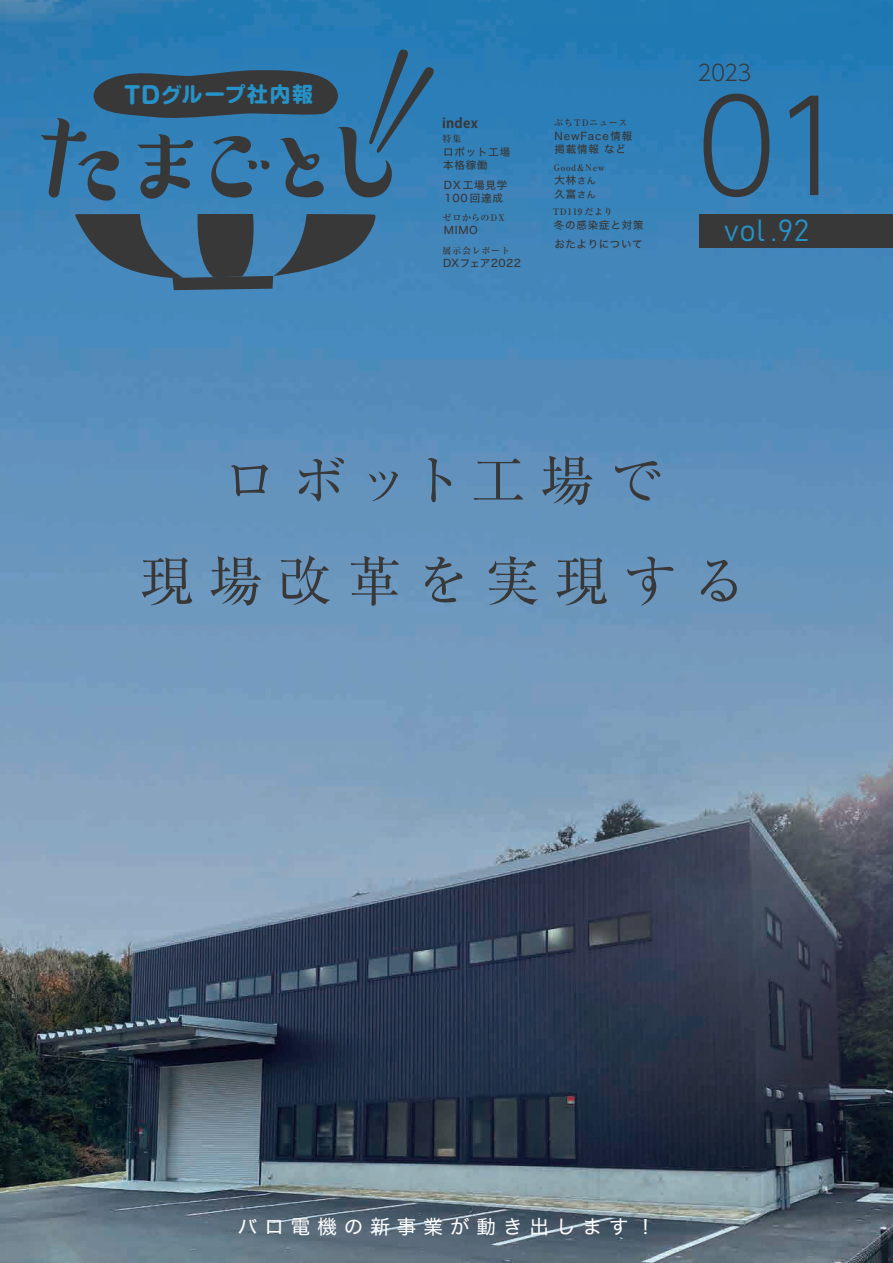
<style>
.page{position:relative;width:893px;height:1263px;background:#fff}
.page>*{position:absolute;margin:0;border:0;box-sizing:border-box;transform-origin:0 0}
.t1{font:300 127.05px "UD Shin Go Pro";color:#383839}
.t2{font:54px/100.5px "Ryumin Pro";letter-spacing:.28em;color:#383839;text-align:center}
.t3{font:30.15px "Bahnschrift";color:#2692c8}
.t4{font:300 21.9px "UD Shin Go Pro";color:#383839}
.t5{font:700 20.85px "Shin M Go Pro";letter-spacing:.08em;color:#2692c8}
.t6{font:19.5px "Hira Kaku Std W4";letter-spacing:.36em;color:#fff}
.t7{font:700 13.5px "Koz Go Pro";letter-spacing:.02em;color:#383839}
.t8{font:10.5px/13px "Hira Kaku Std N W5";letter-spacing:.08em;color:#383839}
.t9{font:10.5px "Hira Kaku Std N W5";letter-spacing:.04em;color:#383839}
.t10{font:10.5px "Hira Kaku Std N W5";letter-spacing:.06em;color:#383839}
.t11{font:700 9px "Ryumin Pro";letter-spacing:.08em;color:#383839}
.s1{font-size:23.1px}
.s2{font-size:9px}
</style>
<div class="page">
<img style="left:0;top:0;width:893px;height:1263px">
<svg style="left:75px;top:214px;width:304px;height:76px;background:#3d607c"></svg>
<svg style="left:41px;top:49px;width:396px;height:152px;background:#336b93"></svg>
<div style="left:698px;top:214px;width:195px;height:34px;background:#383839"></div>
<h3 class="t5" style="left:124px;top:78px;width:190px"><span class="s1">TD</span>グループ社内報</h3>
<p class="t7" style="left:442px;top:114px;width:37px">index</p>
<p class="t11" style="left:443px;top:131px;width:20px">特集</p>
<p class="t8" style="left:443px;top:145px;width:69px">ロボット工場本格稼働</p>
<p class="t8" style="left:444px;top:178px;width:65px">DX工場見学<br>100 回達成</p>
<p class="t11" style="left:443px;top:210px;width:64px">ゼロからのDX</p>
<p class="t8" style="left:444px;top:224px;width:35px">MIMO</p>
<p class="t11" style="left:443px;top:243px;width:69px">展示会レポート</p>
<p class="t9" style="left:443px;top:255px;width:79px">DXフェア2022</p>
<p class="t11" style="left:554px;top:116px;width:75px">ぷちTDニュース</p>
<p class="t8" style="left:554px;top:130px;width:79px">NewFace情報掲載情報 など</p>
<p class="t11" style="left:554px;top:160px;width:53px">Good&amp;New</p>
<p class="t8" style="left:554px;top:174px;width:43px">大林<span class="s2">さん</span>久富<span class="s2">さん</span></p>
<p class="t11" style="left:553px;top:204px;width:62px">TD119 だより</p>
<p class="t8" style="left:554px;top:218px;width:91px">冬の感染症と対策</p>
<p class="t10" style="left:554px;top:236px;width:90px">おたよりについて</p>
<h3 class="t4" style="left:697px;top:55px;width:56px">2023</h3>
<h1 class="t1" style="left:696px;top:44px;width:157px">01</h1>
<h3 class="t3" style="left:724px;top:208px;width:87px">vol .92</h3>
<h2 class="t2" style="left:140px;top:426px;width:608px">ロボット工場で<br>現場改革を実現する</h2>
<h3 class="t6" style="left:238px;top:1212px;width:419px">バロ電機の新事業が動き出します！</h3>
</div>
